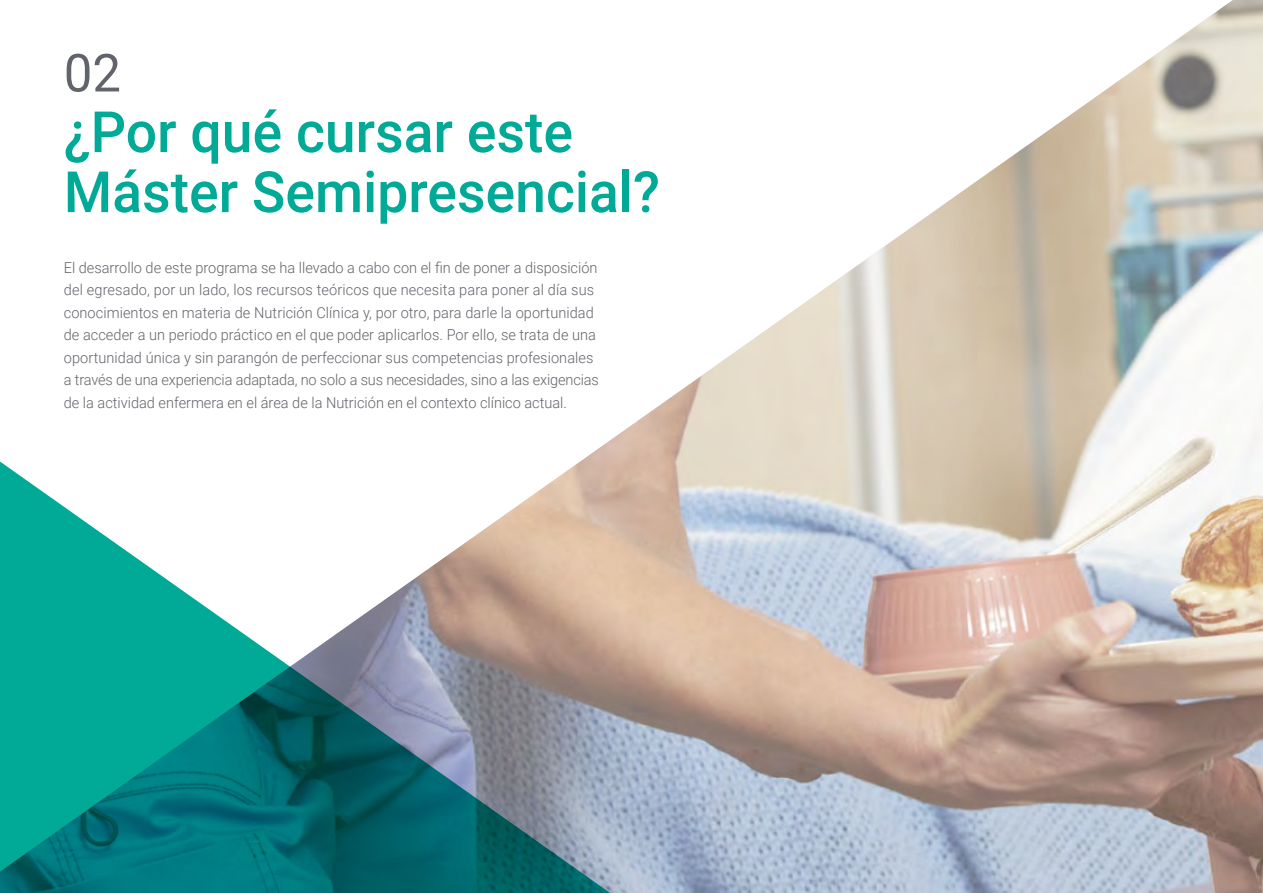
<style>
.page{position:relative;width:1263px;height:893px;background:#fff}
.page>*{position:absolute;margin:0;border:0;box-sizing:border-box;transform-origin:0 0}
.t1{font:500 57px/60px "Roboto";color:#00aa97}
.t2{font:52.5px "Roboto";color:#61646a}
.t3{font:300 15px/22.5px "Roboto";letter-spacing:.005em;color:#61646a}
</style>
<div class="page">
<img style="left:602px;top:0;width:661px;height:893px">
<svg style="left:0;top:446px;width:640px;height:447px"></svg>
<h2 class="t2" style="left:64px;top:36px;width:59px">02</h2>
<h1 class="t1" style="left:64px;top:100px;width:597px">¿Por qué cursar este<br>Máster Semipresencial?</h1>
<p class="t3" style="left:64px;top:255px;width:537px">El desarrollo de este programa se ha llevado a cabo con el fin de poner a disposición del egresado, por un lado, los recursos teóricos que necesita para poner al día sus conocimientos en materia de Nutrición Clínica y, por otro, para darle la oportunidad de acceder a un periodo práctico en el que poder aplicarlos. Por ello, se trata de una oportunidad única y sin parangón de perfeccionar sus competencias profesionales a través de una experiencia adaptada, no solo a sus necesidades, sino a las exigencias de la actividad enfermera en el área de la Nutrición en el contexto clínico actual.</p>
</div>
